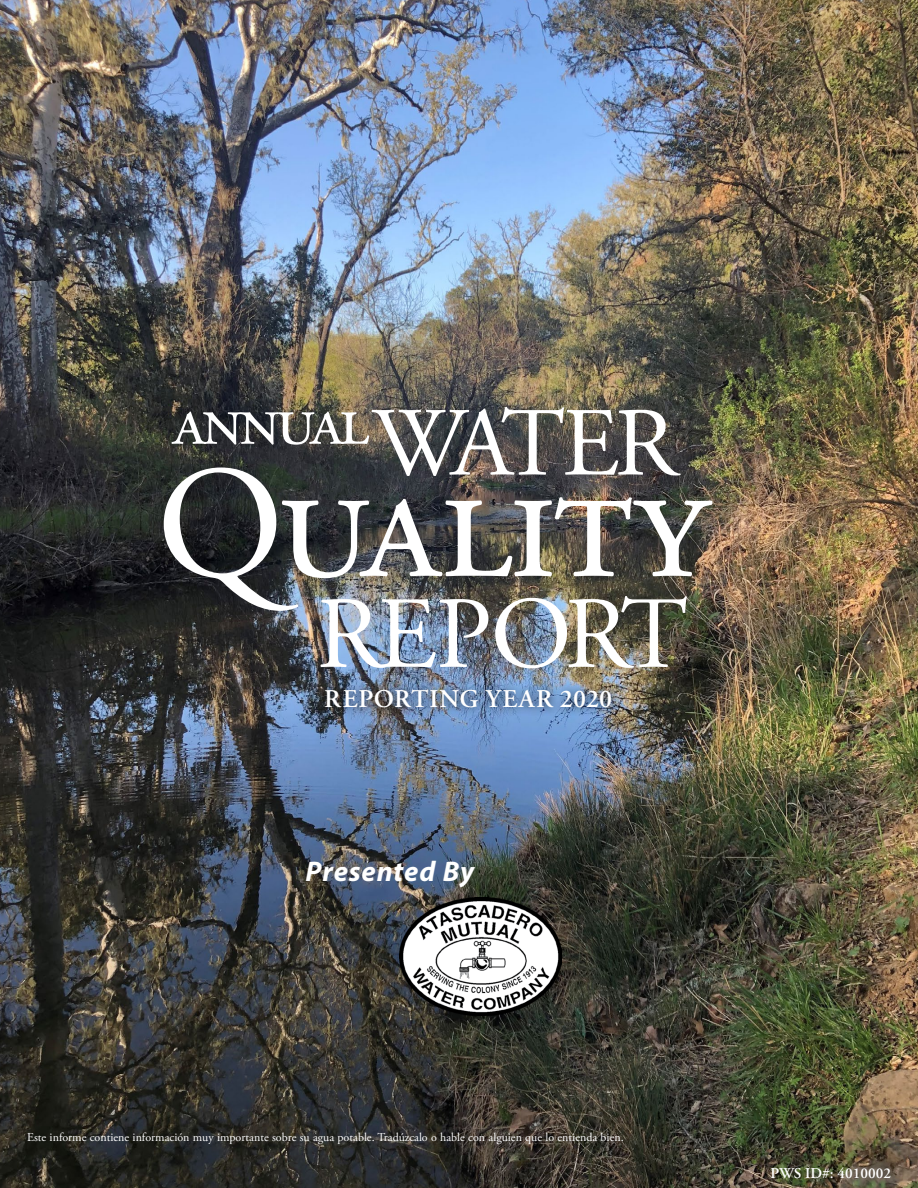
<style>
.page{position:relative;width:918px;height:1188px;background:#fff}
.page>*{position:absolute;margin:0;border:0;box-sizing:border-box;transform-origin:0 0}
.t1{font:172.35px "Adobe Garamond Pro";letter-spacing:-.02em;color:#fff}
.t2{font:102.15px "Adobe Garamond Pro";letter-spacing:-.05em;color:#fff}
.t3{font:97.5px "Adobe Garamond Pro";letter-spacing:-.085em;color:#fff}
.t4{font:72px "Adobe Garamond Pro";letter-spacing:-.06em;color:#fff}
.Presented_By{font:italic 700 28.5px "Myriad Pro";letter-spacing:.03em;color:#fff}
.t5{font:600 25.5px "Adobe Garamond Pro";letter-spacing:.025em;color:#fff}
.PWS_ID{font:600 15px "Adobe Garamond Pro";color:#fff}
.Translation_text{font:12px "Adobe Garamond Pro";color:#fff}
.s1{font-size:160.2px}
</style>
<div class="page">
<img style="left:0;top:0;width:918px;height:1188px">
<div style="left:317px;top:680px;width:303px;height:37px;background:#000;opacity:.75"></div>
<img style="left:399px;top:897px;width:163px;height:118px">
<h3 class="t3" style="left:372px;top:385px;width:306px">WATER</h3>
<h3 class="t4" style="left:173px;top:378px;width:198px">annual</h3>
<h1 class="t1" style="left:156px;top:418px;width:555px"><span class="s1">Q</span>uality</h1>
<h2 class="t2" style="left:316px;top:573px;width:373px">REPORT</h2>
<h3 class="t5" style="left:324px;top:685px;width:289px">REPORTING YEAR 2020</h3>
<p class="Presented_By" style="left:306px;top:852px;width:170px">Presented By</p>
<p class="Translation_text" style="left:27px;top:1130px;width:598px">Este informe contiene información muy importante sobre su agua potable. Tradúzcalo o hable con alguien que lo entienda bien.</p>
<p class="PWS_ID" style="left:771px;top:1164px;width:122px">PWS ID#: 4010002</p>
</div>
